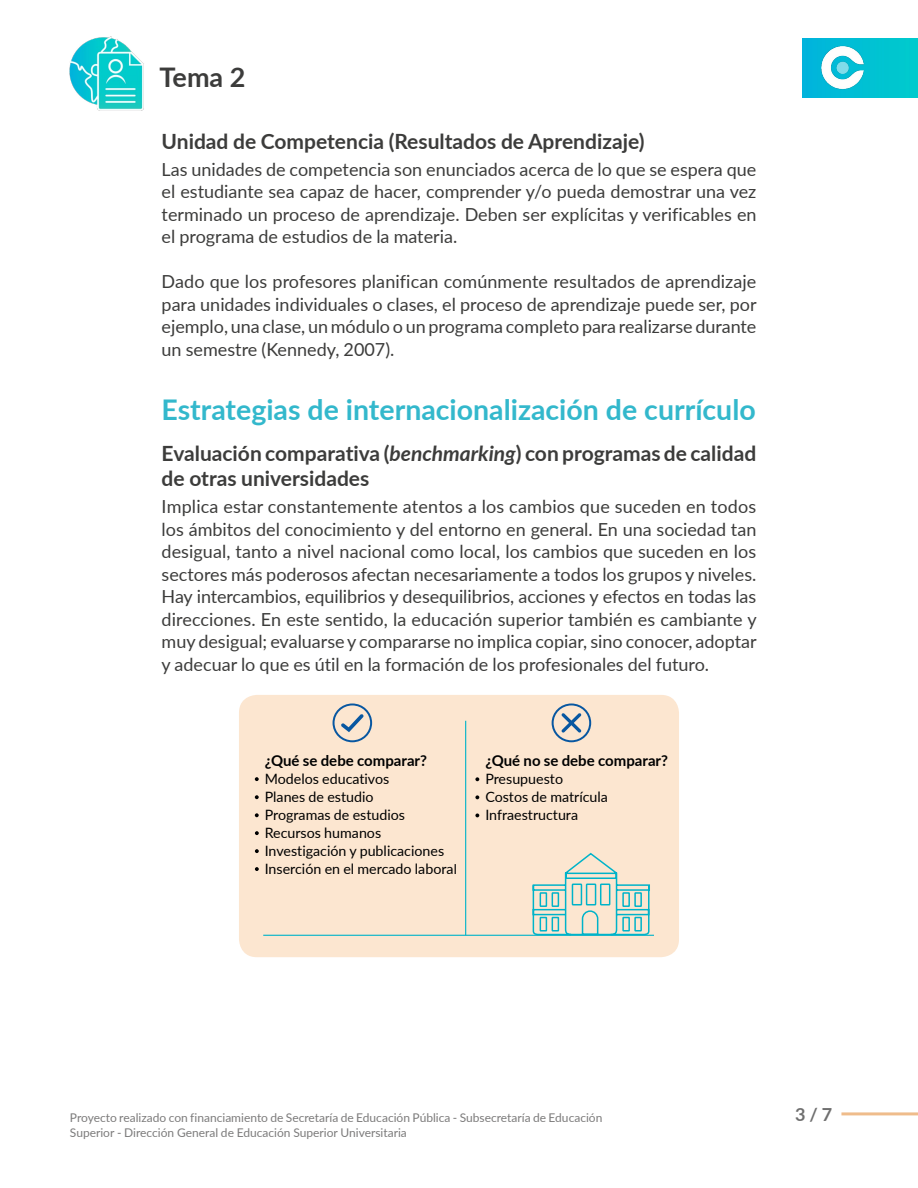
<style>
.page{position:relative;width:918px;height:1188px;background:#fff}
.page>*{position:absolute;margin:0;border:0;box-sizing:border-box;transform-origin:0 0}
.t1{font:700 28.5px "Lato";color:#33b8cc}
.t2{font:700 27px "Lato";color:#3c3c3b}
.t3{font:700 21px/25.5px "Lato";color:#3c3c3b}
.t4{font:18px/22.5px "Lato";color:#3c3c3b;text-align:justify}
.t5{font:700 18px "Lato";color:#6f6f6f}
.t6{font:700 15px "Lato";color:#000}
.t7{font:14.25px/18px "Lato";color:#000}
.t8{font:12px/15px "Lato";color:#7c7b7b}
.s1{font-style:italic}
.s2{font-size:13.5px}
</style>
<div class="page">
<img style="left:803px;top:38px;width:115px;height:59px">
<hr style="left:841px;top:1112px;width:77px;height:3px;background:#efbc8b">
<img style="left:818px;top:43px;width:49px;height:49px">
<img style="left:69px;top:36px;width:75px;height:75px">
<div style="left:239px;top:695px;width:440px;height:262px;background:#fce6d0;border-radius:18px"></div>
<svg style="left:333px;top:703px;width:39px;height:39px"></svg>
<svg style="left:552px;top:703px;width:39px;height:39px"></svg>
<hr style="left:465px;top:721px;width:1px;height:214px;background:#00b3c9">
<hr style="left:263px;top:935px;width:391px;height:1px;background:#00b3c9">
<svg style="left:255px;top:777px;width:4px;height:4px"></svg>
<svg style="left:475px;top:777px;width:4px;height:4px"></svg>
<svg style="left:255px;top:795px;width:4px;height:4px"></svg>
<svg style="left:475px;top:795px;width:4px;height:4px"></svg>
<svg style="left:255px;top:813px;width:4px;height:4px"></svg>
<svg style="left:475px;top:813px;width:4px;height:4px"></svg>
<svg style="left:255px;top:831px;width:4px;height:4px"></svg>
<svg style="left:255px;top:849px;width:4px;height:4px"></svg>
<svg style="left:255px;top:867px;width:4px;height:4px"></svg>
<svg style="left:532px;top:852px;width:119px;height:84px"></svg>
<h2 class="t2" style="left:160px;top:57px;width:87px">Tema 2</h2>
<p class="t3" style="left:162px;top:128px;width:484px">Unidad de Competencia (Resultados de Aprendizaje)</p>
<p class="t4" style="left:162px;top:157px;width:596px">Las unidades de competencia son enunciados acerca de lo que se espera que el estudiante sea capaz de hacer, comprender y/o pueda demostrar una vez terminado un proceso de aprendizaje. Deben ser explícitas y verificables en el programa de estudios de la materia.</p>
<p class="t4" style="left:162px;top:270px;width:597px">Dado que los profesores planifican comúnmente resultados de aprendizaje para unidades individuales o clases, el proceso de aprendizaje puede ser, por ejemplo, una clase, un módulo o un programa completo para realizarse durante un semestre (Kennedy, 2007).</p>
<h1 class="t1" style="left:162px;top:389px;width:596px">Estrategias de internacionalización de currículo</h1>
<p class="t3" style="left:162px;top:440px;width:596px">Evaluación comparativa (<span class="s1">benchmarking</span>) con programas de calidad de otras universidades</p>
<p class="t4" style="left:162px;top:495px;width:597px">Implica estar constantemente atentos a los cambios que suceden en todos los ámbitos del conocimiento y del entorno en general. En una sociedad tan desigual, tanto a nivel nacional como local, los cambios que suceden en los sectores más poderosos afectan necesariamente a todos los grupos y niveles.<br>Hay intercambios, equilibrios y desequilibrios, acciones y efectos en todas las direcciones. En este sentido, la educación superior también es cambiante y muy desigual; evaluarse y compararse no implica copiar, sino conocer, adoptar y adecuar lo que es útil en la formación de los profesionales del futuro.</p>
<p class="t6" style="left:265px;top:750px;width:164px">¿Qué se debe comparar?</p>
<p class="t7" style="left:265px;top:769px;width:194px">Modelos educativos<br>Planes de estudio<br>Programas de estudios<br>Recursos humanos<br>Investigación y publicaciones<br>Inserción en el mercado labora<span class="s2">l</span></p>
<p class="t6" style="left:485px;top:750px;width:184px">¿Qué no se debe comparar?</p>
<p class="t7" style="left:485px;top:769px;width:124px">Presupuesto<br>Costos de matrícula<br>Infraestructura</p>
<p class="t8" style="left:70px;top:1109px;width:534px">Proyecto realizado con financiamiento de Secretaría de Educación Pública - Subsecretaría de Educación<br>Superior - Dirección General de Educación Superior Universitaria</p>
<p class="t5" style="left:795px;top:1101px;width:39px">3 / 7</p>
</div>
